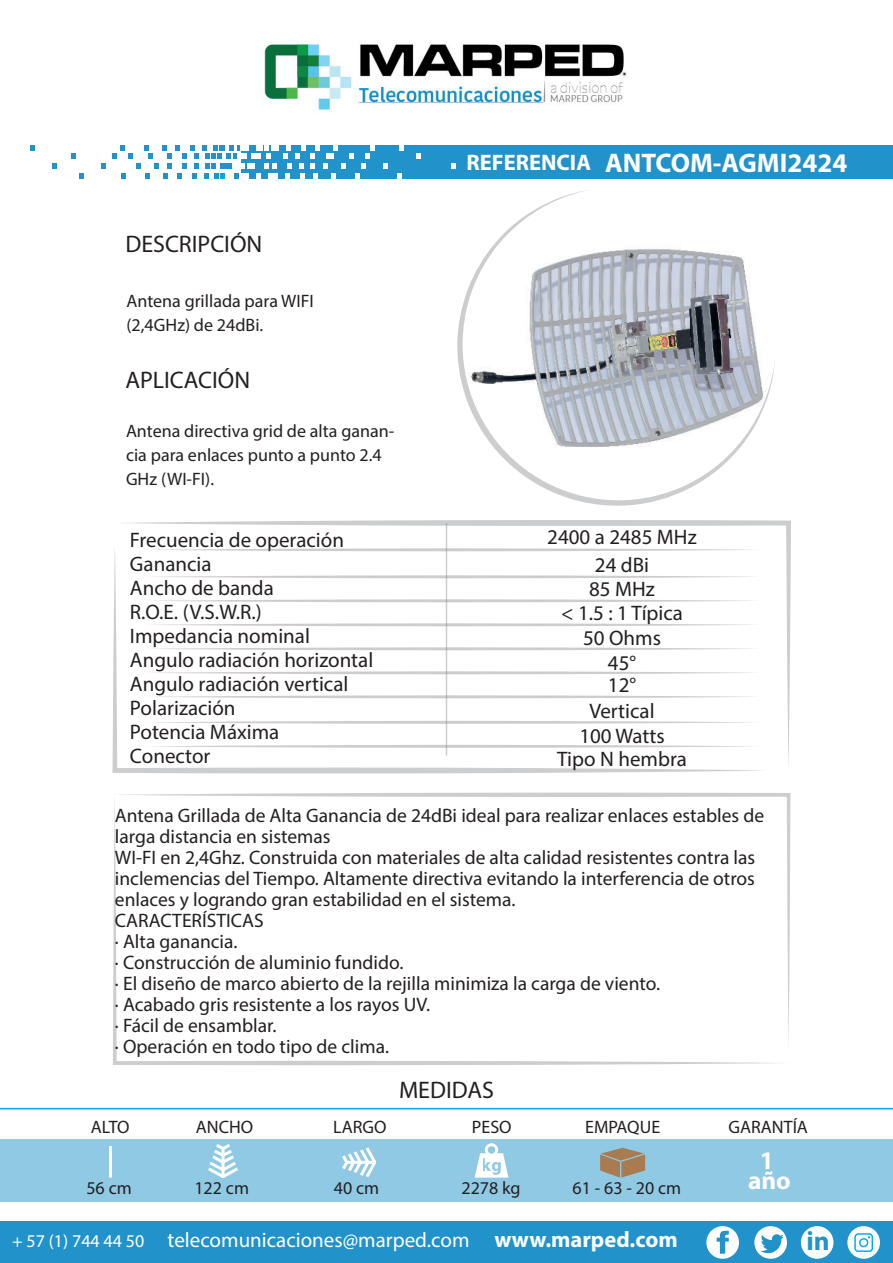
<style>
.page{position:relative;width:893px;height:1263px;background:#fff}
.page>*{position:absolute;margin:0;border:0;box-sizing:border-box;transform-origin:0 0}
.t1{font:700 27px "Myriad Pro";color:#fff}
.t2{font:700 27px "Myriad Pro";color:#2193ca}
.t3{font:700 25.35px/20px "Myriad Pro";color:#fff;text-align:center}
.t4{font:24px "Myriad Pro";color:#231f20}
.t5{font:700 22.5px "Myriad Pro";color:#fff}
.t6{font:21px/24px "Myriad Pro";color:#231f20}
.t7{font:21px "Myriad Pro";color:#fff}
.t8{font:19.5px/21px "Myriad Pro";color:#231f20}
.t9{font:18px/24px "Myriad Pro";color:#231f20}
.t10{font:18px "Myriad Pro";color:#fff}
.t11{font:700 18px "Myriad Pro";color:#2193ca}
</style>
<div class="page">
<div style="left:242px;top:146px;width:651px;height:33px;background:#2193ca"></div>
<div style="left:0;top:1221px;width:893px;height:42px;background:#2193ca"></div>
<div style="left:0;top:1139px;width:893px;height:62px;background:#90c9e4"></div>
<hr style="left:0;top:1108px;width:893px;height:1px;background:#00aeef">
<div style="left:847px;top:1226px;width:33px;height:33px;background:#fff;border-radius:50%"></div>
<hr style="left:109px;top:1146px;width:3px;height:31px;background:#fff">
<svg style="left:208px;top:1144px;width:30px;height:34px"></svg>
<svg style="left:342px;top:1147px;width:34px;height:31px"></svg>
<svg style="left:475px;top:1153px;width:33px;height:25px"></svg>
<svg style="left:485px;top:1143px;width:13px;height:13px"></svg>
<div style="left:488px;top:1146px;width:7px;height:8px;background:#90c9e4;border-radius:50%"></div>
<svg style="left:600px;top:1148px;width:45px;height:30px"></svg>
<div style="left:706px;top:1226px;width:33px;height:33px;background:#fff;border-radius:50%"></div>
<svg style="left:717px;top:1231px;width:12px;height:23px"></svg>
<div style="left:754px;top:1226px;width:33px;height:33px;background:#fff;border-radius:50%"></div>
<div style="left:801px;top:1226px;width:32px;height:33px;background:#fff;border-radius:50%"></div>
<svg style="left:761px;top:1234px;width:23px;height:19px"></svg>
<div style="left:859px;top:1238px;width:9px;height:9px;border:2px solid #00aeef;border-radius:50%"></div>
<div style="left:854px;top:1233px;width:19px;height:19px;border:2px solid #00aeef;border-radius:3px"></div>
<svg style="left:30px;top:146px;width:4px;height:5px"></svg>
<svg style="left:71px;top:154px;width:5px;height:5px"></svg>
<svg style="left:52px;top:163px;width:4px;height:6px"></svg>
<svg style="left:101px;top:163px;width:5px;height:6px"></svg>
<svg style="left:80px;top:174px;width:4px;height:5px"></svg>
<svg style="left:399px;top:146px;width:5px;height:5px"></svg>
<svg style="left:416px;top:154px;width:5px;height:5px"></svg>
<svg style="left:451px;top:163px;width:4px;height:6px"></svg>
<svg style="left:383px;top:163px;width:5px;height:6px"></svg>
<svg style="left:398px;top:174px;width:4px;height:5px"></svg>
<svg style="left:112px;top:146px;width:263px;height:33px"></svg>
<svg style="left:113px;top:792px;width:677px;height:273px"></svg>
<svg style="left:127px;top:520px;width:664px;height:244px"></svg>
<svg style="left:113px;top:544px;width:655px;height:229px"></svg>
<svg style="left:145px;top:575px;width:616px;height:3px"></svg>
<svg style="left:145px;top:548px;width:616px;height:3px"></svg>
<svg style="left:145px;top:599px;width:616px;height:3px"></svg>
<svg style="left:145px;top:623px;width:616px;height:3px"></svg>
<svg style="left:145px;top:647px;width:616px;height:3px"></svg>
<svg style="left:145px;top:671px;width:616px;height:3px"></svg>
<svg style="left:145px;top:695px;width:616px;height:3px"></svg>
<svg style="left:145px;top:721px;width:616px;height:3px"></svg>
<svg style="left:145px;top:745px;width:616px;height:3px"></svg>
<hr style="left:446px;top:523px;width:1px;height:233px;background:#808285">
<svg style="left:457px;top:190px;width:318px;height:316px"></svg>
<img style="left:264px;top:44px;width:364px;height:67px">
<p class="t4" style="left:125px;top:232px;width:138px">DESCRIPCIÓN</p>
<p class="t9" style="left:126px;top:289px;width:189px">Antena grillada para WIFI (2,4GHz) de 24dBi.</p>
<p class="t4" style="left:125px;top:368px;width:126px">APLICACIÓN</p>
<p class="t9" style="left:126px;top:420px;width:270px">Antena directiva grid de alta ganan&shy;cia para enlaces punto a punto 2.4<br>GHz (WI-FI).</p>
<p class="t5" style="left:466px;top:154px;width:126px">REFERENCIA</p>
<h1 class="t1" style="left:605px;top:152px;width:244px">ANTCOM-AGMI2424</h1>
<p class="t6" style="left:130px;top:529px;width:245px">Frecuencia de operación<br>Ganancia<br>Ancho de banda<br>R.O.E. (V.S.W.R.)<br>Impedancia nominal<br>Angulo radiación horizontal<br>Angulo radiación vertical<br>Polarización<br>Potencia Máxima<br>Conector</p>
<p class="t6" style="left:547px;top:526px;width:151px">2400 a 2485 MHz</p>
<p class="t6" style="left:595px;top:553px;width:56px">24 dBi</p>
<p class="t6" style="left:561px;top:577px;width:123px;text-align:center">85 MHz<br>&lt; 1.5 : 1 Típica</p>
<p class="t6" style="left:583px;top:626px;width:79px">50 Ohms</p>
<p class="t6" style="left:608px;top:652px;width:30px;line-height:22.5px">45°<br>12°</p>
<p class="t6" style="left:579px;top:699px;width:87px;line-height:25.5px;text-align:center">Vertical<br>100 Watts</p>
<p class="t6" style="left:557px;top:747px;width:131px">Tipo N hembra</p>
<p class="t8" style="left:115px;top:805px;width:651px">Antena Grillada de Alta Ganancia de 24dBi ideal para realizar enlaces estables de larga distancia en sistemas<br>WI-FI en 2,4Ghz. Construida con materiales de alta calidad resistentes contra las inclemencias del Tiempo. Altamente directiva evitando la interferencia de otros enlaces y logrando gran estabilidad en el sistema.<br>CARACTERÍSTICAS<br>· Alta ganancia.<br>· Construcción de aluminio fundido.<br>· El diseño de marco abierto de la rejilla minimiza la carga de viento.<br>· Acabado gris resistente a los rayos UV.<br>· Fácil de ensamblar.<br>· Operación en todo tipo de clima.</p>
<p class="t9" style="left:91px;top:1115px;width:40px">ALTO</p>
<p class="t9" style="left:86px;top:1177px;width:47px">56 cm</p>
<p class="t4" style="left:399px;top:1078px;width:96px">MEDIDAS</p>
<p class="t9" style="left:196px;top:1115px;width:59px">ANCHO</p>
<p class="t9" style="left:333px;top:1115px;width:55px">LARGO</p>
<p class="t9" style="left:194px;top:1177px;width:56px">122 cm</p>
<p class="t9" style="left:334px;top:1177px;width:47px">40 cm</p>
<p class="t9" style="left:472px;top:1115px;width:41px">PESO</p>
<p class="t11" style="left:482px;top:1158px;width:21px">kg</p>
<p class="t9" style="left:461px;top:1177px;width:61px">2278 kg</p>
<p class="t9" style="left:585px;top:1115px;width:77px">EMPAQUE</p>
<p class="t9" style="left:573px;top:1177px;width:110px">61 - 63 - 20 cm</p>
<p class="t9" style="left:728px;top:1115px;width:81px">GARANTÍA</p>
<p class="t3" style="left:748px;top:1152px;width:44px">1 año</p>
<p class="t10" style="left:12px;top:1232px;width:134px">+ 57 (1) 744 44 50</p>
<p class="t5" style="left:494px;top:1231px;width:185px">www.marped.com</p>
<p class="t7" style="left:168px;top:1229px;width:304px">telecomunicaciones@marped.com</p>
<h1 class="t2" style="left:806px;top:1230px;width:25px">in</h1>
</div>
